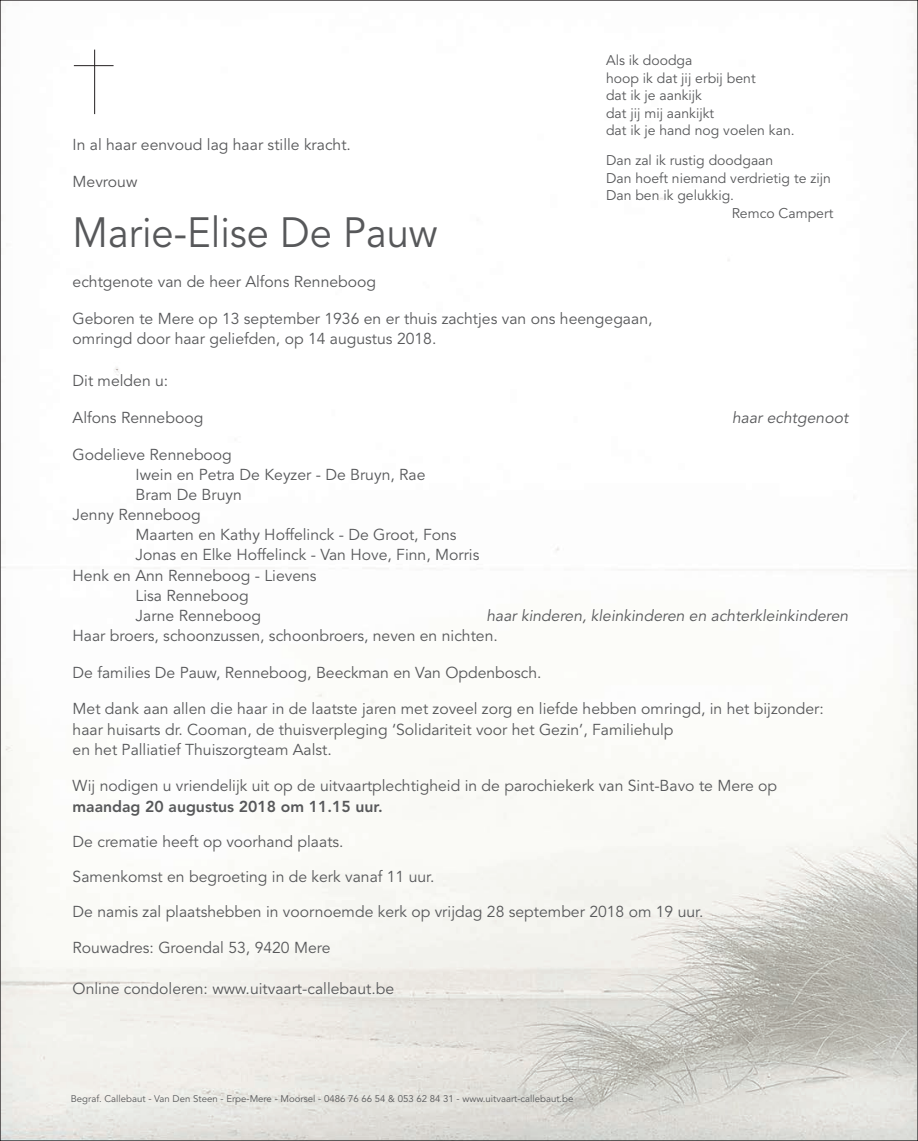
<style>
.page{position:relative;width:918px;height:1141px;background:#fff}
.page>*{position:absolute;margin:0;border:0;box-sizing:border-box;transform-origin:0 0}
.t1{font:42px "Avenir";color:#57585a;scale:.95 1}
.t2{font:15.75px/20.1px "Avenir";color:#57585a}
.t3{font:italic 15.75px "Avenir";color:#57585a}
.t4{font:800 15.75px "Avenir";color:#57585a}
.t5{font:14px/17.5px "Avenir";color:#57585a}
.t6{font:9.62px "Avenir";color:#57585a}
</style>
<div class="page">
<img style="left:2px;top:2px;width:914px;height:1137px">
<hr style="left:94px;top:50px;width:1px;height:64px;background:#231f20">
<hr style="left:74px;top:65px;width:40px;height:1px;background:#231f20">
<p class="t5" style="left:606px;top:52px;width:190px">Als ik doodga<br>hoop ik dat jij erbij bent<br>dat ik je aankijk<br>dat jij mij aankijkt<br>dat ik je hand nog voelen kan.</p>
<p class="t5" style="left:606px;top:152px;width:169px">Dan zal ik rustig doodgaan</p>
<p class="t5" style="left:606px;top:169px;width:226px">Dan hoeft niemand verdrietig te zijn</p>
<p class="t5" style="left:606px;top:187px;width:130px">Dan ben ik gelukkig.</p>
<p class="t5" style="left:731px;top:204px;width:103px">Remco Campert</p>
<p class="t2" style="left:73px;top:135px;width:280px">In al haar eenvoud lag haar stille kracht.</p>
<p class="t2" style="left:73px;top:172px;width:66px">Mevrouw</p>
<h1 class="t1" style="left:73px;top:208px;width:386px">Marie-Elise De Pauw</h1>
<p class="t2" style="left:73px;top:272px;width:305px">echtgenote van de heer Alfons Renneboog</p>
<p class="t2" style="left:73px;top:309px;width:581px">Geboren te Mere op 13 september 1936 en er thuis zachtjes van ons heengegaan, omringd door haar geliefden, op 14 augustus 2018.</p>
<p class="t2" style="left:73px;top:371px;width:97px">Dit melden u:</p>
<p class="t2" style="left:73px;top:408px;width:132px">Alfons Renneboog</p>
<p class="t3" style="left:732px;top:408px;width:118px">haar echtgenoot</p>
<p class="t2" style="left:73px;top:445px;width:161px">Godelieve Renneboog</p>
<p class="t2" style="left:136px;top:465px;width:291px">Iwein en Petra De Keyzer - De Bruyn, Rae</p>
<p class="t2" style="left:136px;top:485px;width:108px">Bram De Bruyn</p>
<p class="t2" style="left:73px;top:505px;width:130px">Jenny Renneboog</p>
<p class="t2" style="left:136px;top:525px;width:322px">Maarten en Kathy Hoffelinck - De Groot, Fons</p>
<p class="t2" style="left:136px;top:545px;width:345px">Jonas en Elke Hoffelinck - Van Hove, Finn, Morris</p>
<p class="t2" style="left:73px;top:565px;width:245px">Henk en Ann Renneboog - Lievens</p>
<p class="t2" style="left:136px;top:585px;width:115px">Lisa Renneboog</p>
<p class="t2" style="left:136px;top:606px;width:127px">Jarne Renneboog</p>
<p class="t3" style="left:486px;top:606px;width:363px">haar kinderen, kleinkinderen en achterkleinkinderen</p>
<p class="t2" style="left:73px;top:626px;width:427px">Haar broers, schoonzussen, schoonbroers, neven en nichten.</p>
<p class="t2" style="left:73px;top:662px;width:470px">De families De Pauw, Renneboog, Beeckman en Van Opdenbosch.</p>
<p class="t2" style="left:73px;top:699px;width:753px">Met dank aan allen die haar in de laatste jaren met zoveel zorg en liefde hebben omringd, in het bijzonder: haar huisarts dr. Cooman, de thuisverpleging ‘Solidariteit voor het Gezin’, Familiehulp<br>en het Palliatief Thuiszorgteam Aalst.</p>
<p class="t2" style="left:73px;top:776px;width:706px">Wij nodigen u vriendelijk uit op de uitvaartplechtigheid in de parochiekerk van Sint-Bavo te Mere op</p>
<p class="t4" style="left:73px;top:794px;width:312px">maandag 20 augustus 2018 om 11.15 uur.</p>
<p class="t2" style="left:73px;top:831px;width:272px">De crematie heeft op voorhand plaats.</p>
<p class="t2" style="left:73px;top:866px;width:363px">Samenkomst en begroeting in de kerk vanaf 11 uur.</p>
<p class="t2" style="left:73px;top:901px;width:632px">De namis zal plaatshebben in voornoemde kerk op vrijdag 28 september 2018 om 19 uur.</p>
<p class="t2" style="left:73px;top:938px;width:259px">Rouwadres: Groendal 53, 9420 Mere</p>
<p class="t2" style="left:73px;top:978px;width:323px">Online condoleren: www.uitvaart-callebaut.be</p>
<p class="t6" style="left:71px;top:1093px;width:504px">Begraf. Callebaut - Van Den Steen - Erpe-Mere - Moorsel - 0486 76 66 54 &amp; 053 62 84 31 - www.uitvaart-callebaut.be</p>
</div>
